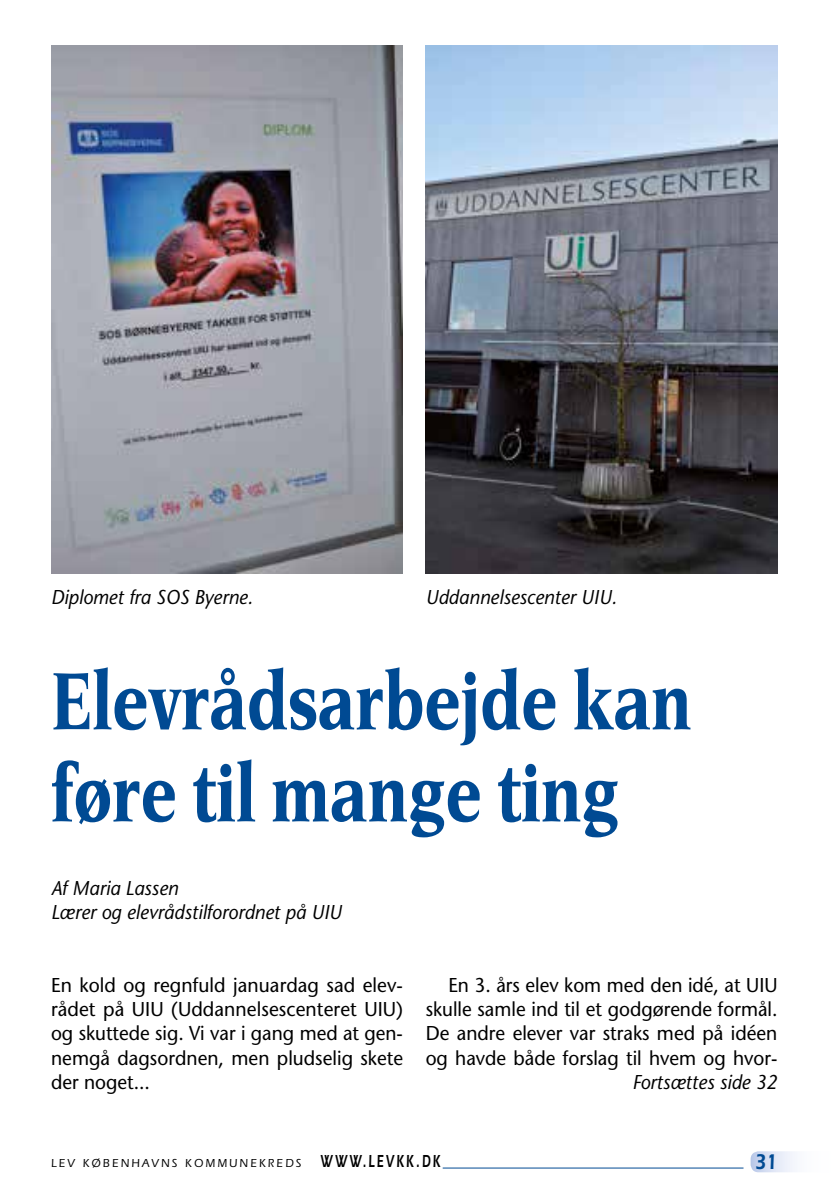
<style>
.page{position:relative;width:840px;height:1191px;background:#fff}
.page>*{position:absolute;margin:0;border:0;box-sizing:border-box;transform-origin:0 0}
.t1{font:700 86px/92px "Esperanto";letter-spacing:-.01em;color:#004a93;scale:.8 1}
.t2{font:600 22px "ITC Eras LT";color:#004a93;scale:.8 1}
.t3{font:20px/24.2px "Stone Sans LT";color:#000;text-align:justify;scale:.96 1}
.t4{font:20px/24.2px "Stone Sans LT";color:#000;text-align:justify;scale:.95 1}
.t5{font:italic 20px/24.2px "Stone Sans LT";color:#000;scale:.95 1}
.t6{font:500 12px "ITC Eras LT";letter-spacing:.2em;color:#000;scale:.95 1}
.s1{font-weight:600;font-size:18px}
</style>
<div class="page">
<svg style="left:750px;top:1151px;width:45px;height:21px"></svg>
<hr style="left:442px;top:1167px;width:301px;height:1px;background:#004a93">
<img style="left:51px;top:45px;width:352px;height:528px">
<img style="left:425px;top:45px;width:352px;height:528px">
<p class="t5" style="left:51px;top:584px;width:211px">Diplomet fra SOS Byerne.</p>
<p class="t5" style="left:425px;top:584px;width:199px">Uddannelsescenter UIU.</p>
<h1 class="t1" style="left:51px;top:654px;width:802px">Elevrådsarbejde kan føre til mange ting</h1>
<p class="t5" style="left:51px;top:875px;width:307px">Af Maria Lassen<br>Lærer og elevrådstilforordnet på UIU</p>
<p class="t3" style="left:51px;top:972px;width:368px">En kold og regnfuld januardag sad elev&shy;rådet på UIU (Uddannelsescenteret UIU) og skuttede sig. Vi var i gang med at gen&shy;nemgå dagsordnen, men pludselig skete der noget...</p>
<p class="t4" style="left:425px;top:972px;width:372px;text-indent:23px">En 3. års elev kom med den idé, at UIU skulle samle ind til et godgørende formål.<br>De andre elever var straks med på idéen og havde både forslag til hvem og hvor-</p>
<p class="t5" style="left:632px;top:1069px;width:154px">Fortsættes side 32</p>
<p class="t6" style="left:51px;top:1156px;width:411px">LEV KØBENHAVNS KOMMUNEKREDS <span class="s1">WWW.LEVKK.DK</span></p>
<p class="t2" style="left:754px;top:1148px;width:29px">31</p>
</div>
